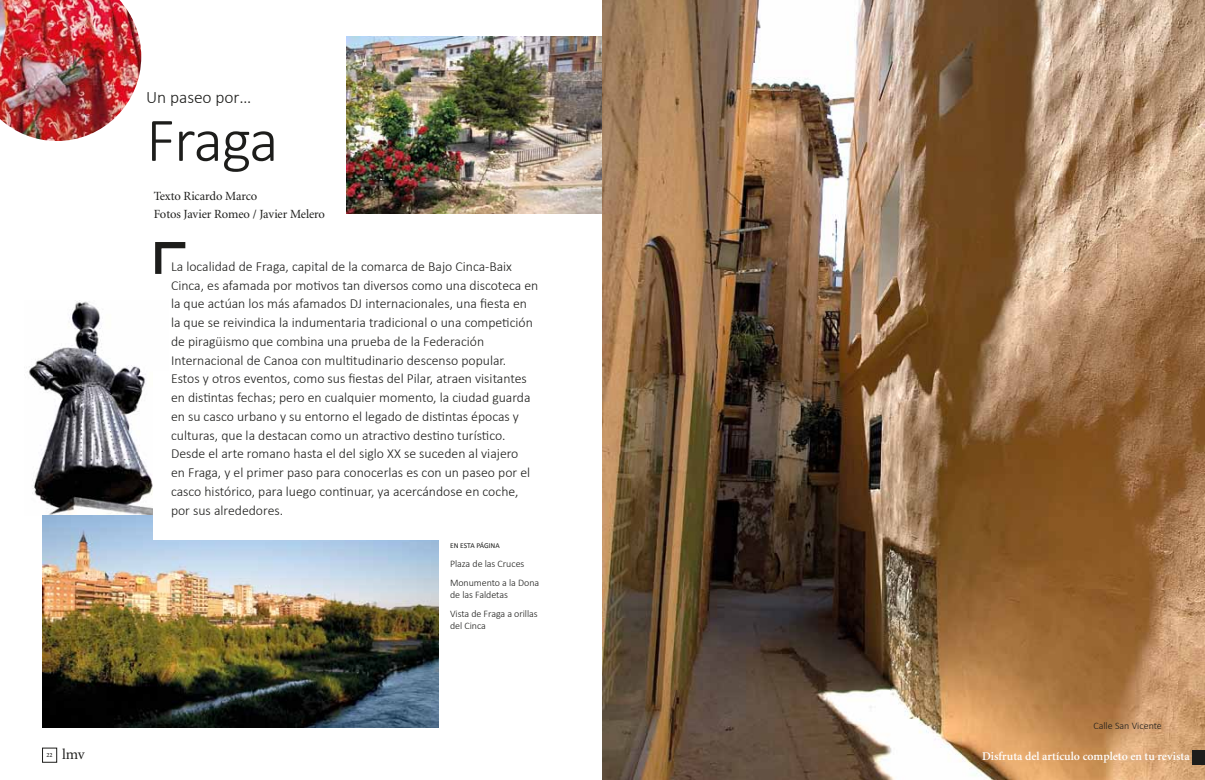
<style>
.page{position:relative;width:1205px;height:780px;background:#fff}
.page>*{position:absolute;margin:0;border:0;box-sizing:border-box;transform-origin:0 0}
.t1{font:300 62.5px "Calibri";letter-spacing:-.025em;color:#1d1d1b}
.t2{font:300 17.5px "Calibri";letter-spacing:-.005em;color:#1d1d1b}
.t3{font:15px "Minion";color:#1d1d1b}
.t4{font:300 13.75px/18.8px "Calibri";color:#1d1d1b}
.t5{font:12.5px/17.5px "Minion";letter-spacing:-.01em;color:#1d1d1b}
.t6{font:600 11.88px "Minion";color:#fff}
.t7{font:300 10px/19.1px "Calibri";letter-spacing:-.005em;color:#1d1d1b}
.t8{font:7.5px "Calibri";letter-spacing:-.005em;color:#1d1d1b}
.t9{font:600 6.25px "Minion";color:#1d1d1b}
</style>
<div class="page">
<img style="left:602px;top:0;width:603px;height:780px">
<img style="left:29px;top:300px;width:124px;height:215px">
<div style="left:42px;top:748px;width:15px;height:14px;border:1px solid #1d1d1b"></div>
<img style="left:42px;top:515px;width:397px;height:212px">
<div style="left:153px;top:371px;width:286px;height:169px;background:#fff"></div>
<img style="left:346px;top:36px;width:256px;height:178px">
<svg style="left:155px;top:242px;width:31px;height:32px"></svg>
<img style="left:0;top:0;width:141px;height:141px">
<div style="left:1192px;top:750px;width:13px;height:14px;background:#1d1d1b"></div>
<p class="t9" style="left:47px;top:751px;width:8px">22</p>
<p class="t3" style="left:62px;top:747px;width:24px">lmv</p>
<p class="t2" style="left:146px;top:86px;width:107px">Un paseo por…</p>
<h1 class="t1" style="left:146px;top:101px;width:134px">Fraga</h1>
<p class="t5" style="left:154px;top:188px;width:173px">Texto Ricardo Marco<br>Fotos Javier Romeo / Javier Melero</p>
<p class="t4" style="left:171px;top:257px;width:369px">La localidad de Fraga, capital de la comarca de Bajo Cinca-Baix Cinca, es afamada por motivos tan diversos como una discoteca en la que actúan los más afamados DJ internacionales, una fiesta en la que se reivindica la indumentaria tradicional o una competición de piragüismo que combina una prueba de la Federación Internacional de Canoa con multitudinario descenso popular.<br>Estos y otros eventos, como sus fiestas del Pilar, atraen visitantes en distintas fechas; pero en cualquier momento, la ciudad guarda en su casco urbano y su entorno el legado de distintas épocas y culturas, que la destacan como un atractivo destino turístico.<br>Desde el arte romano hasta el del siglo XX se suceden al viajero<br>en Fraga, y el primer paso para conocerlas es con un paseo por el casco histórico, para luego continuar, ya acercándose en coche, por sus alrededores.</p>
<p class="t8" style="left:450px;top:540px;width:51px">EN ESTA PÁGINA</p>
<p class="t7" style="left:450px;top:554px;width:91px">Plaza de las Cruces<br>Monumento a la Dona</p>
<p class="t7" style="left:450px;top:585px;width:89px">de las Faldetas<br>Vista de Fraga a orillas</p>
<p class="t7" style="left:450px;top:616px;width:37px">del Cinca</p>
<p class="t7" style="left:1093px;top:715px;width:70px">Calle San Vicente</p>
<p class="t6" style="left:982px;top:750px;width:209px">Disfruta del artículo completo en tu revista</p>
</div>
